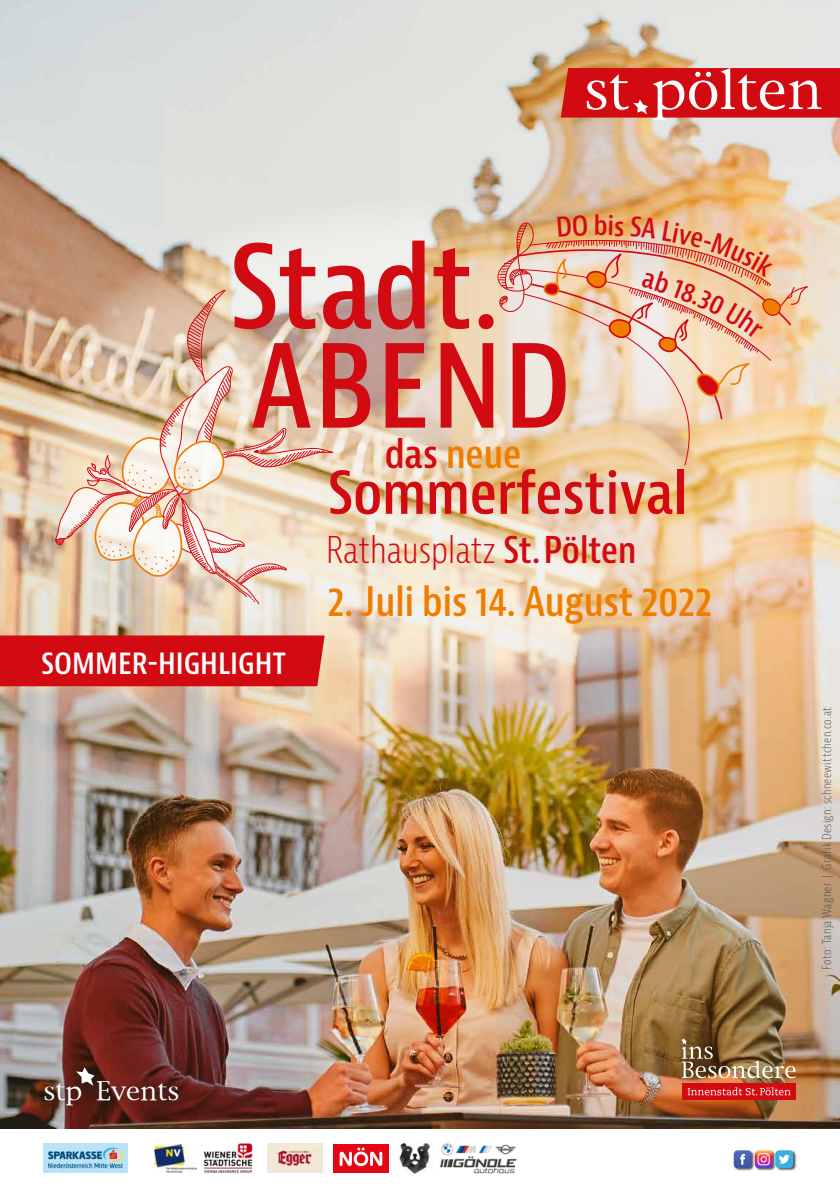
<style>
.page{position:relative;width:840px;height:1191px;background:#fff}
.page>*{position:absolute;margin:0;border:0;box-sizing:border-box;transform-origin:0 0}
.t1{font:600 condensed 113.4px "Bernina Sans";color:#d20a11}
.t2{font:600 condensed 112.4px "Bernina Sans";letter-spacing:.03em;color:#d20a11}
.t3{font:600 condensed 57.8px "Bernina Sans";color:#d20a11}
.t4{font:600 condensed 39.6px "Bernina Sans";color:#ef7d00}
.t5{font:600 condensed 38.6px "Bernina Sans";color:#ef7d00}
.t6{font:300 condensed 36px "Bernina Sans";color:#d20a11}
.t7{font:600 condensed 31.2px "Bernina Sans";color:#fff}
.t8{font:600 condensed 26.6px "Bernina Sans";color:#d20a11}
.t9{font:24.6px "New York";color:#fff}
.t10{font:300 condensed 12px "Bernina Sans";letter-spacing:.025em;color:#4a4a49}
.s1{color:#d20a11}
.s2{font-weight:600}
</style>
<div class="page">
<img style="left:0;top:0;width:839px;height:1128px">
<img style="left:27px;top:184px;width:812px;height:518px">
<img style="left:55px;top:290px;width:283px;height:315px">
<div style="left:733px;top:1149px;width:63px;height:22px;background:#1d1d1b;opacity:.75"></div>
<svg style="left:733px;top:1150px;width:39px;height:18px"></svg>
<svg style="left:774px;top:1150px;width:18px;height:18px"></svg>
<svg style="left:778px;top:1154px;width:11px;height:9px"></svg>
<img style="left:439px;top:1143px;width:78px;height:30px">
<img style="left:44px;top:1144px;width:83px;height:28px">
<img style="left:203px;top:1143px;width:50px;height:30px">
<img style="left:267px;top:1143px;width:55px;height:29px">
<img style="left:387px;top:1141px;width:44px;height:34px">
<div style="left:333px;top:1143px;width:55px;height:29px;background:#e30613"></div>
<svg style="left:339px;top:1147px;width:43px;height:19px"></svg>
<img style="left:154px;top:1144px;width:42px;height:28px">
<svg style="left:560px;top:68px;width:279px;height:52px"></svg>
<div style="left:0;top:635px;width:324px;height:51px;background:#d20a11"></div>
<svg style="left:35px;top:1059px;width:152px;height:56px"></svg>
<svg style="left:76px;top:1067px;width:18px;height:18px"></svg>
<div style="left:682px;top:1083px;width:113px;height:16px;background:#d20a11"></div>
<img style="left:680px;top:1037px;width:115px;height:41px">
<svg style="left:687px;top:1087px;width:103px;height:8px"></svg>
<svg style="left:492px;top:197px;width:315px;height:269px"></svg>
<h1 class="t1" style="left:229px;top:218px;width:270px">Stadt.</h1>
<h2 class="t2" style="left:251px;top:318px;width:320px">ABEND</h2>
<h3 class="t8" style="left:593px;top:209px;width:15px">b</h3>
<h3 class="t5" style="left:384px;top:431px;width:138px"><span class="s1">das</span> neue</h3>
<h3 class="t3" style="left:328px;top:458px;width:360px">Sommerfestival</h3>
<h3 class="t7" style="left:41px;top:643px;width:246px">SOMMER-HIGHLIGHT</h3>
<h3 class="t6" style="left:326px;top:528px;width:311px">Rathausplatz <span class="s2">St.Pölten</span></h3>
<h3 class="t4" style="left:327px;top:577px;width:386px">2. Juli bis 14. August 2022</h3>
<h3 class="t9" style="left:44px;top:1075px;width:137px">stp Events</h3>
<p class="t10" style="left:819px;top:969px;width:264px;rotate:-90deg">Foto: Tanja Wagner | Grafik Design: schneewittchen.co.at</p>
</div>
